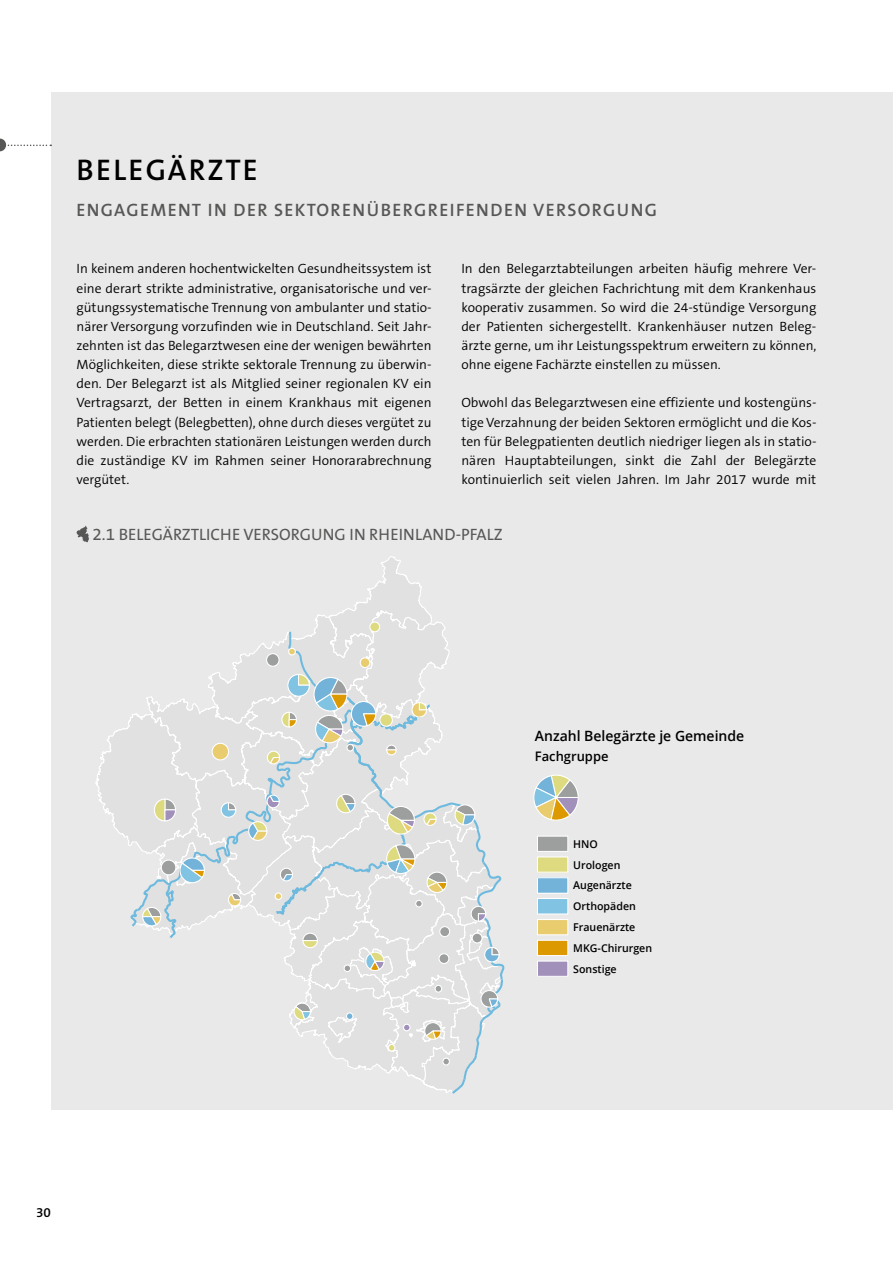
<style>
.page{position:relative;width:893px;height:1263px;background:#fff}
.page>*{position:absolute;margin:0;border:0;box-sizing:border-box;transform-origin:0 0}
.t1{font:600 30px "The Sans B6";letter-spacing:.075em;color:#000}
.t2{font:600 18px "The Sans B6";letter-spacing:.075em;color:#575756}
.t3{font:16.5px "The Sans B5 Plain";color:#575756}
.t4{font:600 14.25px "Open Sans";color:#000}
.t5{font:300 13.5px/19.2px "The Sans B4";color:#000;text-align:justify}
.t6{font:600 13.5px "The Sans B6";color:#000}
.t7{font:600 13.2px "Open Sans";color:#000}
.t8{font:600 10.8px/20.9px "Open Sans";color:#000}
.s1{font-size:17.1px}
</style>
<div class="page">
<div style="left:51px;top:93px;width:842px;height:1017px;background:#e9e9e9"></div>
<svg style="left:95px;top:556px;width:410px;height:538px"></svg>
<div style="left:537px;top:836px;width:31px;height:15px;background:#9d9e9e"></div>
<div style="left:537px;top:836px;width:31px;height:16px;border:1px solid #fff"></div>
<div style="left:537px;top:857px;width:31px;height:15px;background:#deda80"></div>
<div style="left:537px;top:856px;width:31px;height:17px;border:1px solid #fff"></div>
<div style="left:537px;top:878px;width:31px;height:15px;background:#73b3d9"></div>
<div style="left:537px;top:877px;width:31px;height:17px;border:1px solid #fff"></div>
<div style="left:537px;top:898px;width:31px;height:16px;background:#80c3e2"></div>
<div style="left:537px;top:898px;width:31px;height:16px;border:1px solid #fff"></div>
<div style="left:537px;top:919px;width:31px;height:16px;background:#e8cc6e"></div>
<div style="left:537px;top:919px;width:31px;height:16px;border:1px solid #fff"></div>
<div style="left:537px;top:961px;width:31px;height:15px;background:#a190ba"></div>
<div style="left:537px;top:960px;width:31px;height:17px;border:1px solid #fff"></div>
<div style="left:537px;top:940px;width:31px;height:15px;background:#dc9900"></div>
<div style="left:537px;top:940px;width:31px;height:16px;border:1px solid #fff"></div>
<svg style="left:533px;top:775px;width:46px;height:46px"></svg>
<svg style="left:0;top:139px;width:51px;height:12px"></svg>
<svg style="left:77px;top:526px;width:12px;height:16px"></svg>
<p class="t1" style="left:77px;top:154px;width:183px">BELEGÄRZTE</p>
<p class="t2" style="left:77px;top:200px;width:582px">ENGAGEMENT IN DER SEKTORENÜBERGREIFENDEN VERSORGUNG</p>
<p class="t5" style="left:77px;top:260px;width:357px">In keinem anderen hochentwickelten Gesundheitssystem ist eine derart strikte administrative, organisatorische und ver&shy;gütungssystematische Trennung von ambulanter und statio&shy;närer Versorgung vorzufinden wie in Deutschland. Seit Jahr&shy;zehnten ist das Belegarztwesen eine der wenigen bewährten Möglichkeiten, diese strikte sektorale Trennung zu überwin&shy;den. Der Belegarzt ist als Mitglied seiner regionalen KV ein Vertragsarzt, der Betten in einem Krankhaus mit eigenen Patienten belegt (Belegbetten), ohne durch dieses vergütet zu werden. Die erbrachten stationären Leistungen werden durch die zuständige KV im Rahmen seiner Honorarabrechnung vergütet.</p>
<p class="t5" style="left:461px;top:260px;width:357px">In den Belegarztabteilungen arbeiten häufig mehrere Ver&shy;tragsärzte der gleichen Fachrichtung mit dem Krankenhaus kooperativ zusammen. So wird die 24-stündige Versorgung der Patienten sichergestellt. Krankenhäuser nutzen Beleg&shy;ärzte gerne, um ihr Leistungsspektrum erweitern zu können, ohne eigene Fachärzte einstellen zu müssen.</p>
<p class="t5" style="left:461px;top:394px;width:357px">Obwohl das Belegarztwesen eine effiziente und kostengüns&shy;tige Verzahnung der beiden Sektoren ermöglicht und die Kos&shy;ten für Belegpatienten deutlich niedriger liegen als in statio&shy;nären Hauptabteilungen, sinkt die Zahl der Belegärzte kontinuierlich seit vielen Jahren. Im Jahr 2017 wurde mit</p>
<p class="t3" style="left:93px;top:526px;width:411px"><span class="s1">2</span>.<span class="s1">1</span> BELEGÄRZTLICHE VERSORGUNG IN RHEINLAND-PFALZ</p>
<p class="t4" style="left:535px;top:726px;width:211px">Anzahl Belegärzte je Gemeinde</p>
<p class="t7" style="left:535px;top:747px;width:75px">Fachgruppe</p>
<p class="t8" style="left:573px;top:833px;width:64px">HNO<br>Urologen<br>Augenärzte<br>Orthopäden<br>Frauenärzte</p>
<p class="t8" style="left:573px;top:958px;width:45px">Sonstige</p>
<p class="t8" style="left:573px;top:937px;width:80px">MKG-Chirurgen</p>
<p class="t6" style="left:36px;top:1205px;width:16px">30</p>
</div>
